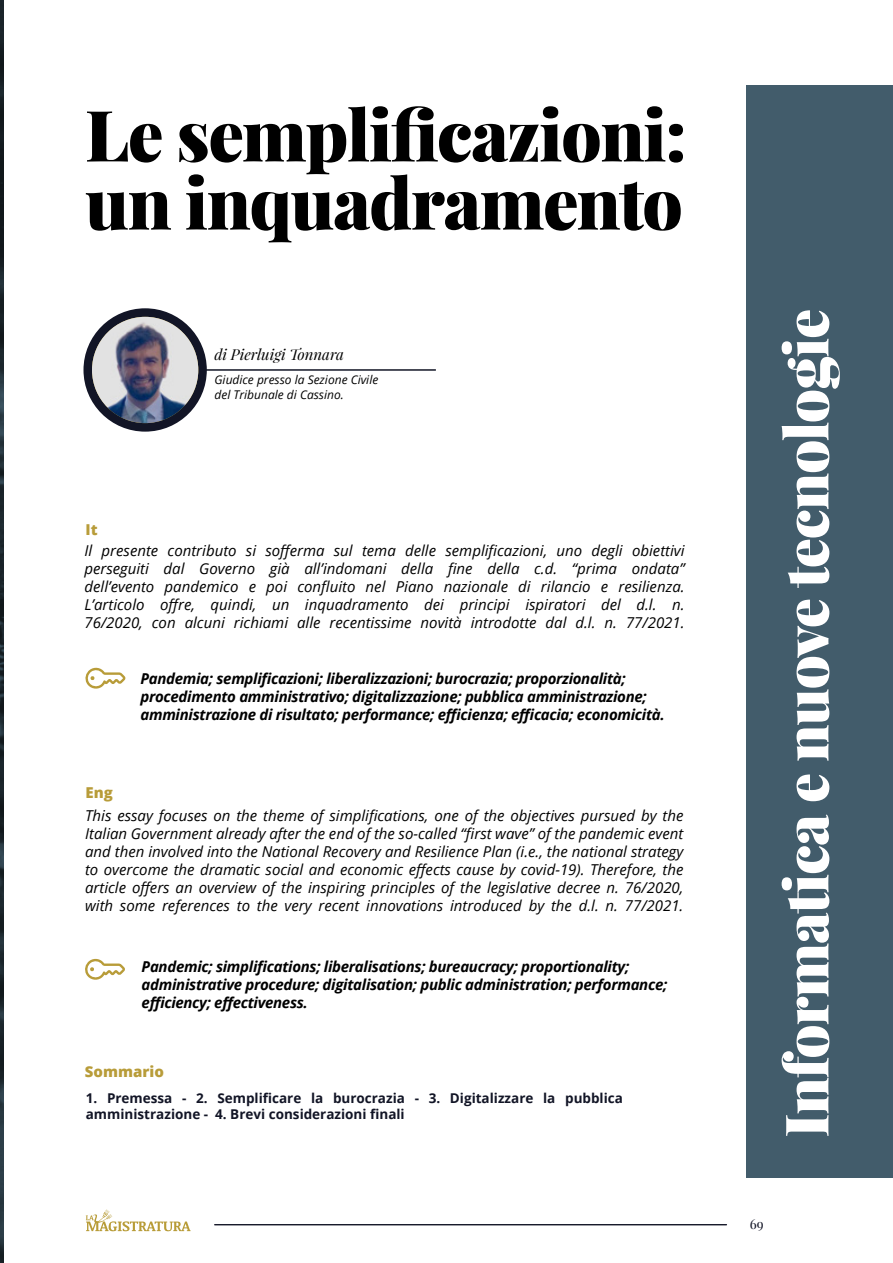
<style>
.page{position:relative;width:893px;height:1263px;background:#fff}
.page>*{position:absolute;margin:0;border:0;box-sizing:border-box;transform-origin:0 0}
.t1{font:900 70.65px/68.1px "Playfair Display";letter-spacing:-.02em;color:#000}
.t2{font:900 60px "Playfair Display";letter-spacing:-.02em;color:#fff}
.t3{font:italic 15px/18px "Open Sans";color:#000;text-align:justify}
.t4{font:italic 700 15px/18px "Open Sans";letter-spacing:-.02em;color:#000}
.t5{font:italic 15px "Playfair Display";color:#000}
.t6{font:800 15px "Open Sans";color:#b89c39}
.t7{font:700 13.5px/16.2px "Open Sans";color:#121526}
.t8{font:13.5px "Playfair Display";color:#121526}
.t9{font:italic 12px/14.4px "Open Sans";color:#000}
</style>
<div class="page">
<svg style="left:86px;top:1209px;width:105px;height:22px"></svg>
<hr style="left:215px;top:1224px;width:511px;height:1px;background:#121526">
<hr style="left:0;top:0;width:3px;height:1263px;background:#425c6b">
<div style="left:746px;top:85px;width:147px;height:1093px;background:#425c6b"></div>
<svg style="left:83px;top:308px;width:124px;height:124px;background:#232534"></svg>
<img style="left:92px;top:317px;width:106px;height:106px;border-radius:53px">
<hr style="left:206px;top:369px;width:230px;height:2px;background:#121526">
<svg style="left:85px;top:667px;width:41px;height:22px"></svg>
<svg style="left:85px;top:958px;width:40px;height:22px"></svg>
<h1 class="t1" style="left:85px;top:100px;width:603px">Le semplificazioni: un inquadramento</h1>
<p class="t6" style="left:85px;top:518px;width:14px">It</p>
<p class="t5" style="left:215px;top:344px;width:131px">di Pierluigi Tonnara</p>
<p class="t9" style="left:215px;top:373px;width:165px">Giudice presso la Sezione Civile del Tribunale di Cassino.</p>
<p class="t3" style="left:84px;top:541px;width:602px">Il presente contributo si sofferma sul tema delle semplificazioni, uno degli obiettivi perseguiti dal Governo già all’indomani della fine della c.d. “prima ondata” dell’evento pandemico e poi confluito nel Piano nazionale di rilancio e resilienza.<br>L’articolo offre, quindi, un inquadramento dei principi ispiratori del d.l. n.<br>76/2020, con alcuni richiami alle recentissime novità introdotte dal d.l. n. 77/2021.</p>
<p class="t6" style="left:85px;top:781px;width:29px">Eng</p>
<p class="t4" style="left:140px;top:669px;width:526px">Pandemia; semplificazioni; liberalizzazioni; burocrazia; proporzionalità; procedimento amministrativo; digitalizzazione; pubblica amministrazione; amministrazione di risultato; performance; efficienza; efficacia; economicità.</p>
<p class="t3" style="left:85px;top:806px;width:600px">This essay focuses on the theme of simplifications, one of the objectives pursued by the Italian Government already after the end of the so-called “first wave” of the pandemic event and then involved into the National Recovery and Resilience Plan (i.e., the national strategy to overcome the dramatic social and economic effects cause by covid-19). Therefore, the article offers an overview of the inspiring principles of the legislative decree n. 76/2020, with some references to the very recent innovations introduced by the d.l. n. 77/2021.</p>
<p class="t4" style="left:142px;top:957px;width:527px">Pandemic; simplifications; liberalisations; bureaucracy; proportionality; administrative procedure; digitalisation; public administration; performance; efficiency; effectiveness.</p>
<p class="t6" style="left:85px;top:1060px;width:81px">Sommario</p>
<p class="t7" style="left:86px;top:1090px;width:539px">1. Premessa - 2. Semplificare la burocrazia - 3. Digitalizzare la pubblica amministrazione - 4. Brevi considerazioni finali</p>
<h2 class="t2" style="left:767px;top:1137px;width:830px;rotate:-90deg">Informatica e nuove tecnologie</h2>
<p class="t8" style="left:750px;top:1216px;width:15px">69</p>
</div>
